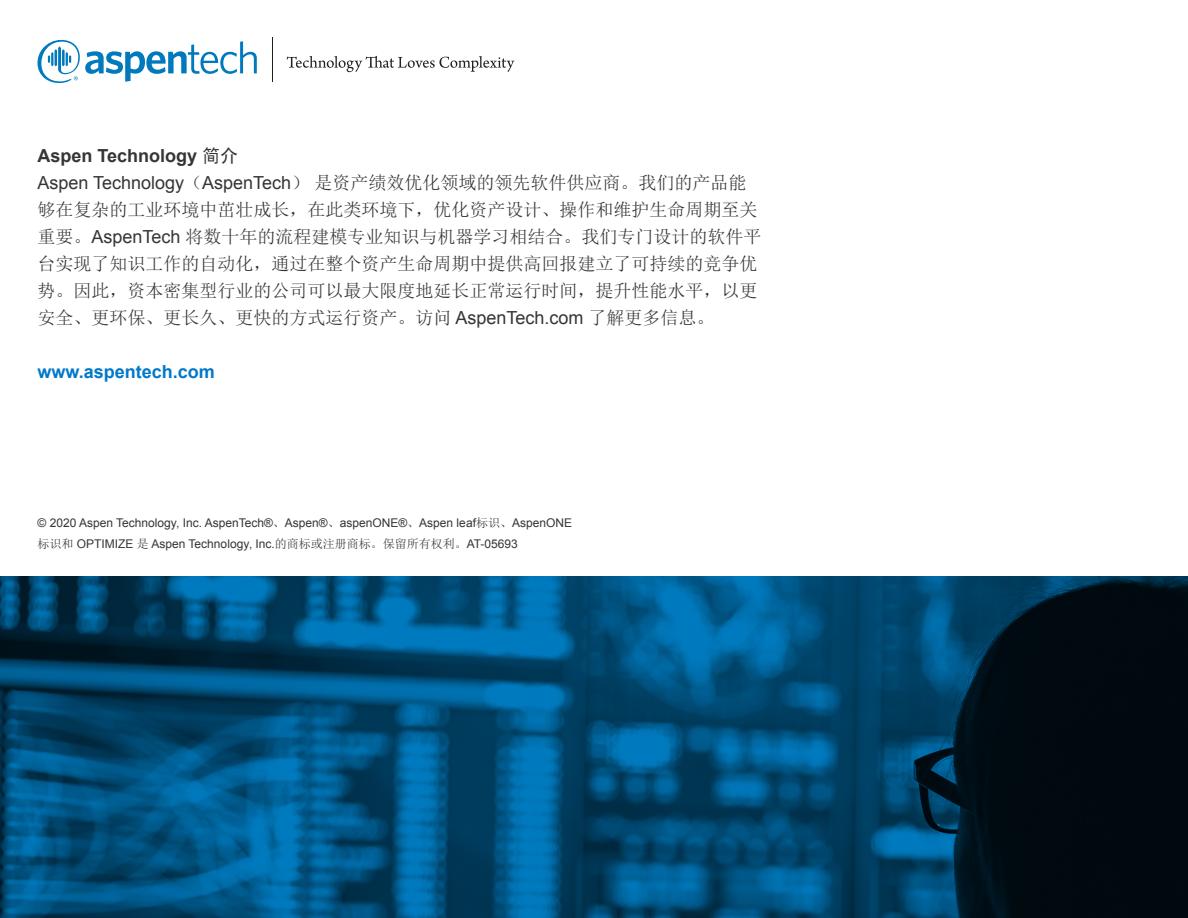
<style>
.page{position:relative;width:1188px;height:918px;background:#fff}
.page>*{position:absolute;margin:0;border:0;box-sizing:border-box;transform-origin:0 0}
.t1{font:18px/27px "Sim Sun";color:#363534}
.t2{font:700 18px "Arial";color:#363534}
.t3{font:700 18px "Arial";color:#0078c9}
.t4{font:12px/21px "Arial";color:#363534}
.s1{font-family:"Sim Hei";font-weight:400}
.s2{font-family:"Arial"}
.s3{font-family:"Sim Sun"}
</style>
<div class="page">
<hr style="left:272px;top:38px;width:1px;height:44px;background:#231f20">
<svg style="left:287px;top:56px;width:227px;height:16px"></svg>
<svg style="left:38px;top:40px;width:219px;height:43px"></svg>
<svg style="left:0;top:576px;width:1188px;height:342px;background:#004368"></svg>
<p class="t2" style="left:38px;top:144px;width:202px">Aspen Technology <span class="s1">简介</span></p>
<p class="t1" style="left:38px;top:169px;width:726px"><span class="s2">Aspen Technology</span>（<span class="s2">AspenTech</span>）是资产绩效优化领域的领先软件供应商。我们的产品能够在复杂的工业环境中茁壮成长，在此类环境下，优化资产设计、操作和维护生命周期至关重要。<span class="s2">AspenTech</span> 将数十年的流程建模专业知识与机器学习相结合。我们专门设计的软件平台实现了知识工作的自动化，通过在整个资产生命周期中提供高回报建立了可持续的竞争优势。因此，资本密集型行业的公司可以最大限度地延长正常运行时间，提升性能水平，以更安全、更环保、更长久、更快的方式运行资产。访问 <span class="s2">AspenTech.com</span> 了解更多信息。</p>
<p class="t3" style="left:38px;top:360px;width:179px">www.aspentech.com</p>
<p class="t4" style="left:38px;top:513px;width:536px">© 2020 Aspen Technology, Inc. AspenTech®<span class="s3">、</span>Aspen®<span class="s3">、</span>aspenONE®<span class="s3">、</span>Aspen leaf<span class="s3">标识、</span>AspenONE<span class="s3">标识和</span> OPTIMIZE <span class="s3">是</span> Aspen Technology‚ Inc.<span class="s3">的商标或注册商标。保留所有权利。</span>AT-05693</p>
</div>
